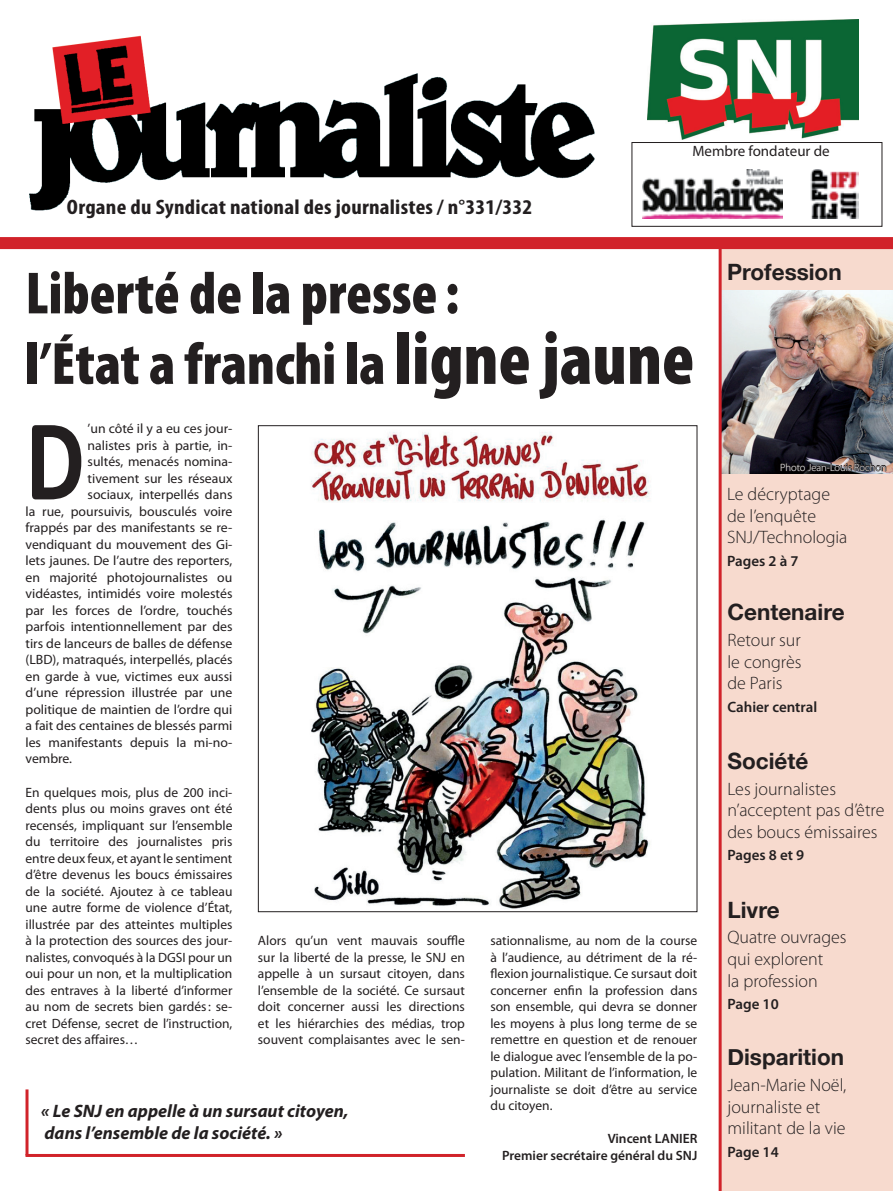
<style>
.page{position:relative;width:893px;height:1191px;background:#fff}
.page>*{position:absolute;margin:0;border:0;box-sizing:border-box;transform-origin:0 0}
.t1{font:700 117.45px "Calibri";color:#231f20;scale:.8 1}
.t2{font:900 condensed 60px/70.5px "Myriad Pro";color:#231f20}
.t3{font:700 22.5px "Helvetica Neue";color:#231f20}
.t4{font:700 condensed 21px "Myriad Pro";letter-spacing:.01em;color:#231f20;scale:1.1 1}
.t5{font:300 18px/21.6px "Myriad Pro";color:#231f20}
.t6{font:italic 700 18px/21.6px "Myriad Pro";color:#231f20}
.t7{font:600 15px "Myriad Pro";color:#231f20}
.t8{font:15px "Myriad Pro";color:#231f20}
.t9{font:13.5px/16.5px "Myriad Pro";color:#231f20;text-align:justify}
.t10{font:600 13.5px/16.5px "Myriad Pro";color:#231f20;text-align:right}
.t11{font:300 10.5px "Myriad Pro";color:#fff}
.s1{font-size:75px}
</style>
<div class="page">
<img style="left:647px;top:19px;width:211px;height:120px">
<svg style="left:631px;top:142px;width:252px;height:85px"></svg>
<img style="left:29px;top:35px;width:566px;height:176px">
<div style="left:722px;top:243px;width:171px;height:948px;background:#f7dace"></div>
<img style="left:722px;top:291px;width:171px;height:182px">
<img style="left:311px;top:432px;width:339px;height:477px">
<hr style="left:719px;top:241px;width:3px;height:950px;background:#d1232a">
<img style="left:643px;top:170px;width:139px;height:48px">
<img style="left:810px;top:170px;width:48px;height:48px">
<div style="left:0;top:237px;width:893px;height:12px;background:#d1232a"></div>
<hr style="left:26px;top:1089px;width:3px;height:66px;background:#d1232a">
<hr style="left:26px;top:1154px;width:439px;height:3px;background:#d1232a">
<svg style="left:780px;top:462px;width:107px;height:10px"></svg>
<h3 class="t4" style="left:67px;top:194px;width:425px">Organe du Syndicat national des journalistes / n°331/332</h3>
<p class="t8" style="left:692px;top:142px;width:139px">Membre fondateur de</p>
<h2 class="t2" style="left:26px;top:259px;width:670px">Liberté de la presse :<br>l’État a franchi la <span class="s1">ligne jaune</span></h2>
<h1 class="t1" style="left:26px;top:411px;width:76px">D</h1>
<p class="t9" style="left:88px;top:420px;width:146px">’un côté il y a eu ces jour-</p>
<p class="t9" style="left:88px;top:437px;width:146px">nalistes pris à partie, in-</p>
<p class="t9" style="left:88px;top:453px;width:146px">sultés, menacés nomina-</p>
<p class="t9" style="left:88px;top:470px;width:146px">tivement sur les réseaux</p>
<p class="t9" style="left:88px;top:486px;width:146px">sociaux, interpellés dans</p>
<p class="t9" style="left:26px;top:503px;width:208px">la rue, poursuivis, bousculés voire</p>
<p class="t9" style="left:26px;top:519px;width:208px">frappés par des manifestants se re-</p>
<p class="t9" style="left:26px;top:536px;width:208px">vendiquant du mouvement des Gi-</p>
<p class="t9" style="left:26px;top:552px;width:208px">lets jaunes. De l’autre des reporters,</p>
<p class="t9" style="left:26px;top:569px;width:208px">en majorité photojournalistes ou</p>
<p class="t9" style="left:26px;top:585px;width:208px">vidéastes, intimidés voire molestés</p>
<p class="t9" style="left:26px;top:602px;width:208px">par les forces de l’ordre, touchés</p>
<p class="t9" style="left:26px;top:618px;width:208px">parfois intentionnellement par des</p>
<p class="t9" style="left:26px;top:635px;width:208px">tirs de lanceurs de balles de défense</p>
<p class="t9" style="left:26px;top:651px;width:208px">(LBD), matraqués, interpellés, placés</p>
<p class="t9" style="left:26px;top:668px;width:208px">en garde à vue, victimes eux aussi</p>
<p class="t9" style="left:26px;top:684px;width:208px">d’une répression illustrée par une</p>
<p class="t9" style="left:26px;top:701px;width:208px">politique de maintien de l’ordre qui</p>
<p class="t9" style="left:26px;top:717px;width:208px">a fait des centaines de blessés parmi</p>
<p class="t9" style="left:26px;top:734px;width:208px">les manifestants depuis la mi-no-</p>
<p class="t9" style="left:26px;top:750px;width:48px">vembre.</p>
<p class="t9" style="left:26px;top:783px;width:208px">En quelques mois, plus de 200 inci&shy;dents plus ou moins graves ont été recensés, impliquant sur l’ensemble du territoire des journalistes pris entre deux feux, et ayant le sentiment d’être devenus les boucs émissaires de la société. Ajoutez à ce tableau une autre forme de violence d’État, illustrée par des atteintes multiples à la protection des sources des jour&shy;nalistes, convoqués à la DGSI pour un oui pour un non, et la multiplication des entraves à la liberté d’informer au nom de secrets bien gardés: se&shy;cret Défense, secret de l’instruction, secret des affaires…</p>
<p class="t9" style="left:258px;top:932px;width:208px">Alors qu’un vent mauvais souffle sur la liberté de la presse, le SNJ en appelle à un sursaut citoyen, dans l’ensemble de la société. Ce sursaut doit concerner aussi les directions et les hiérarchies des médias, trop souvent complaisantes avec le sen-</p>
<p class="t9" style="left:490px;top:932px;width:208px">sationnalisme, au nom de la course à l’audience, au détriment de la ré&shy;flexion journalistique. Ce sursaut doit concerner enfin la profession dans son ensemble, qui devra se donner les moyens à plus long terme de se remettre en question et de renouer le dialogue avec l’ensemble de la po&shy;pulation. Militant de l’information, le journaliste se doit d’être au service du citoyen.</p>
<p class="t10" style="left:502px;top:1130px;width:197px">Vincent LANIER<br>Premier secrétaire général du SNJ</p>
<h3 class="t6" style="left:41px;top:1100px;width:309px">« Le SNJ en appelle à un sursaut citoyen, dans l’ensemble de la société. »</h3>
<h3 class="t3" style="left:727px;top:258px;width:116px">Profession</h3>
<p class="t11" style="left:780px;top:461px;width:108px">Photo Jean-Louis Rochon</p>
<h3 class="t5" style="left:727px;top:483px;width:122px">Le décryptage de l’enquête<br>SNJ/Technologia</h3>
<p class="t7" style="left:727px;top:551px;width:73px">Pages 2 à 7</p>
<h3 class="t3" style="left:727px;top:598px;width:119px">Centenaire</h3>
<h3 class="t5" style="left:727px;top:630px;width:75px;text-align:justify">Retour sur le congrès de Paris</h3>
<p class="t7" style="left:727px;top:697px;width:91px">Cahier central</p>
<h3 class="t3" style="left:727px;top:747px;width:82px">Société</h3>
<h3 class="t5" style="left:727px;top:778px;width:158px">Les journalistes n’acceptent pas d’être des boucs émissaires</h3>
<p class="t7" style="left:727px;top:845px;width:78px">Pages 8 et 9</p>
<h3 class="t3" style="left:727px;top:895px;width:54px">Livre</h3>
<h3 class="t5" style="left:727px;top:927px;width:121px">Quatre ouvrages qui explorent<br>la profession</h3>
<p class="t7" style="left:727px;top:994px;width:53px">Page 10</p>
<h3 class="t3" style="left:727px;top:1043px;width:118px">Disparition</h3>
<h3 class="t5" style="left:727px;top:1074px;width:120px">Jean-Marie Noël, journaliste et militant de la vie</h3>
<p class="t7" style="left:727px;top:1142px;width:53px">Page 14</p>
</div>
